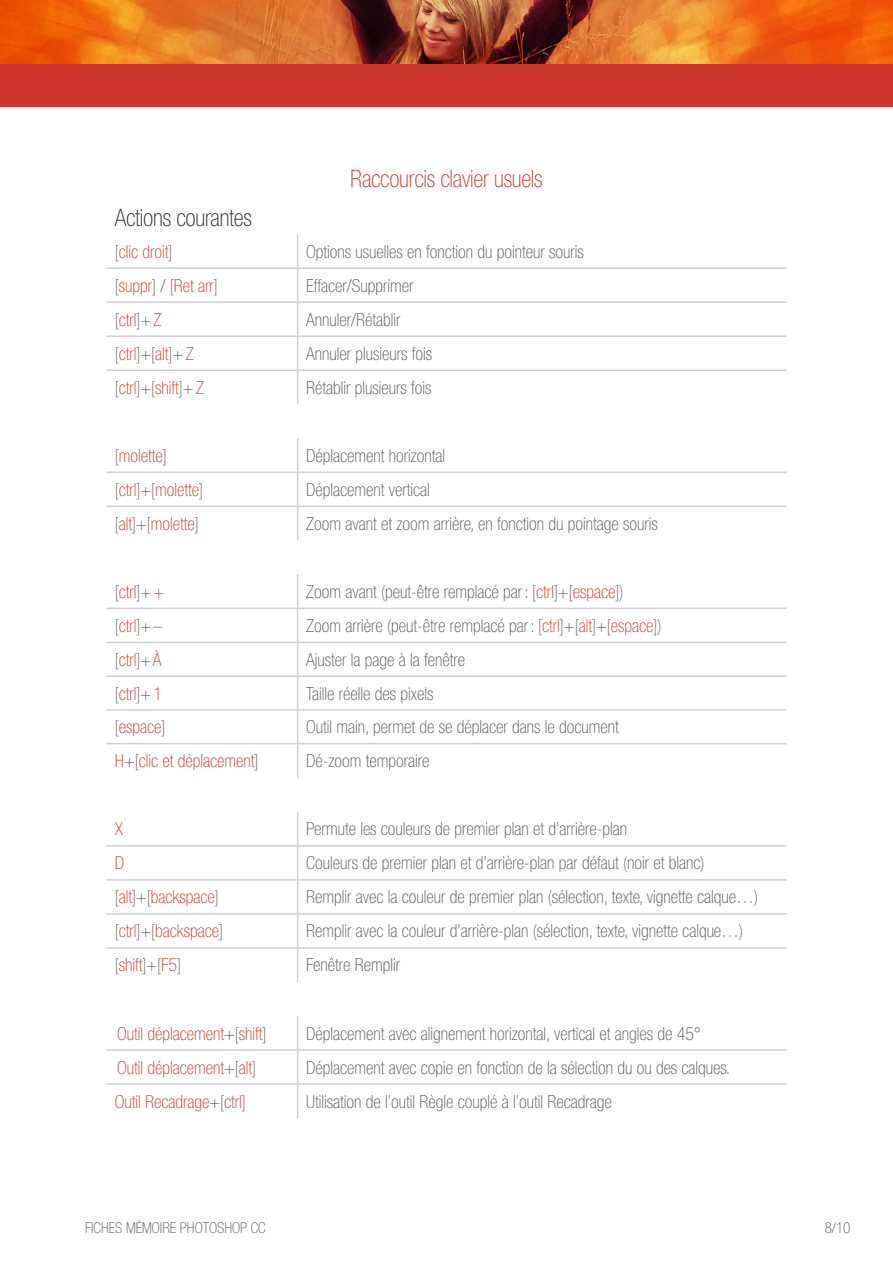
<style>
.page{position:relative;width:893px;height:1263px;background:#fff}
.page>*{position:absolute;margin:0;border:0;box-sizing:border-box;transform-origin:0 0}
.t1{font:100 condensed 24px "Helvetica Neue LT Std";letter-spacing:-.01em;color:#ce372d}
.t2{font:100 condensed 24px "Helvetica Neue LT Std";letter-spacing:-.01em;color:#282827}
.t3{font:100 condensed 18px "Helvetica Neue LT Std";color:#575756}
.t4{font:100 condensed 18px "Helvetica Neue LT Std";color:#ce372d}
.t5{font:100 condensed 15px "Helvetica Neue LT Std";color:#575756}
.s1{color:#575756}
.s2{color:#ce372d}
</style>
<div class="page">
<div style="left:0;top:64px;width:893px;height:42px;background:#ce372d"></div>
<img style="left:0;top:0;width:893px;height:64px">
<hr style="left:297px;top:234px;width:1px;height:33px;background:#d0d0d0">
<hr style="left:106px;top:267px;width:192px;height:2px;background:#d0d0d0">
<hr style="left:298px;top:267px;width:489px;height:2px;background:#d0d0d0">
<hr style="left:297px;top:269px;width:1px;height:32px;background:#d0d0d0">
<hr style="left:106px;top:301px;width:192px;height:2px;background:#d0d0d0">
<hr style="left:298px;top:301px;width:489px;height:2px;background:#d0d0d0">
<hr style="left:297px;top:303px;width:1px;height:32px;background:#d0d0d0">
<hr style="left:106px;top:335px;width:192px;height:2px;background:#d0d0d0">
<hr style="left:298px;top:335px;width:489px;height:2px;background:#d0d0d0">
<hr style="left:297px;top:337px;width:1px;height:32px;background:#d0d0d0">
<hr style="left:106px;top:369px;width:192px;height:2px;background:#d0d0d0">
<hr style="left:298px;top:369px;width:489px;height:2px;background:#d0d0d0">
<hr style="left:297px;top:371px;width:1px;height:33px;background:#d0d0d0">
<hr style="left:297px;top:438px;width:1px;height:33px;background:#d0d0d0">
<hr style="left:106px;top:471px;width:192px;height:2px;background:#d0d0d0">
<hr style="left:298px;top:471px;width:489px;height:2px;background:#d0d0d0">
<hr style="left:297px;top:473px;width:1px;height:32px;background:#d0d0d0">
<hr style="left:106px;top:505px;width:192px;height:2px;background:#d0d0d0">
<hr style="left:298px;top:505px;width:489px;height:2px;background:#d0d0d0">
<hr style="left:297px;top:507px;width:1px;height:33px;background:#d0d0d0">
<hr style="left:297px;top:574px;width:1px;height:34px;background:#d0d0d0">
<hr style="left:106px;top:608px;width:192px;height:1px;background:#d0d0d0">
<hr style="left:298px;top:608px;width:489px;height:1px;background:#d0d0d0">
<hr style="left:297px;top:609px;width:1px;height:33px;background:#d0d0d0">
<hr style="left:106px;top:642px;width:192px;height:1px;background:#d0d0d0">
<hr style="left:298px;top:642px;width:489px;height:1px;background:#d0d0d0">
<hr style="left:297px;top:643px;width:1px;height:32px;background:#d0d0d0">
<hr style="left:106px;top:675px;width:192px;height:2px;background:#d0d0d0">
<hr style="left:298px;top:675px;width:489px;height:2px;background:#d0d0d0">
<hr style="left:297px;top:677px;width:1px;height:32px;background:#d0d0d0">
<hr style="left:106px;top:709px;width:192px;height:2px;background:#d0d0d0">
<hr style="left:298px;top:709px;width:489px;height:2px;background:#d0d0d0">
<hr style="left:297px;top:711px;width:1px;height:32px;background:#d0d0d0">
<hr style="left:106px;top:743px;width:192px;height:1px;background:#d0d0d0">
<hr style="left:298px;top:743px;width:489px;height:1px;background:#d0d0d0">
<hr style="left:297px;top:744px;width:1px;height:34px;background:#d0d0d0">
<hr style="left:297px;top:812px;width:1px;height:33px;background:#d0d0d0">
<hr style="left:106px;top:845px;width:192px;height:2px;background:#d0d0d0">
<hr style="left:298px;top:845px;width:489px;height:2px;background:#d0d0d0">
<hr style="left:297px;top:847px;width:1px;height:32px;background:#d0d0d0">
<hr style="left:106px;top:879px;width:192px;height:2px;background:#d0d0d0">
<hr style="left:298px;top:879px;width:489px;height:2px;background:#d0d0d0">
<hr style="left:297px;top:881px;width:1px;height:32px;background:#d0d0d0">
<hr style="left:106px;top:913px;width:192px;height:2px;background:#d0d0d0">
<hr style="left:298px;top:913px;width:489px;height:2px;background:#d0d0d0">
<hr style="left:297px;top:915px;width:1px;height:32px;background:#d0d0d0">
<hr style="left:106px;top:947px;width:192px;height:2px;background:#d0d0d0">
<hr style="left:298px;top:947px;width:489px;height:2px;background:#d0d0d0">
<hr style="left:297px;top:949px;width:1px;height:33px;background:#d0d0d0">
<hr style="left:297px;top:1016px;width:1px;height:33px;background:#d0d0d0">
<hr style="left:106px;top:1049px;width:192px;height:2px;background:#d0d0d0">
<hr style="left:298px;top:1049px;width:489px;height:2px;background:#d0d0d0">
<hr style="left:297px;top:1051px;width:1px;height:32px;background:#d0d0d0">
<hr style="left:106px;top:1083px;width:192px;height:2px;background:#d0d0d0">
<hr style="left:298px;top:1083px;width:489px;height:2px;background:#d0d0d0">
<hr style="left:297px;top:1085px;width:1px;height:33px;background:#d0d0d0">
<h1 class="t1" style="left:350px;top:165px;width:194px">Raccourcis clavier usuels</h1>
<h1 class="t2" style="left:115px;top:204px;width:139px">Actions courantes</h1>
<p class="t4" style="left:115px;top:241px;width:59px"><span class="s1">[</span>clic droit<span class="s1">]</span></p>
<p class="t3" style="left:306px;top:241px;width:279px">Options usuelles en fonction du pointeur souris</p>
<p class="t4" style="left:115px;top:275px;width:104px"><span class="s1">[</span>suppr<span class="s1">] / [</span>Ret arr<span class="s1">]</span></p>
<p class="t3" style="left:306px;top:275px;width:109px">Effacer/Supprimer</p>
<p class="t4" style="left:115px;top:309px;width:48px"><span class="s1">[</span>ctrl<span class="s1">]+</span>Z</p>
<p class="t3" style="left:306px;top:309px;width:96px">Annuler/Rétablir</p>
<p class="t4" style="left:115px;top:343px;width:80px"><span class="s1">[</span>ctrl<span class="s1">]+[</span>alt<span class="s1">]+</span>Z</p>
<p class="t3" style="left:306px;top:343px;width:127px">Annuler plusieurs fois</p>
<p class="t4" style="left:115px;top:377px;width:91px"><span class="s1">[</span>ctrl<span class="s1">]+[</span>shift<span class="s1">]+</span>Z</p>
<p class="t3" style="left:306px;top:377px;width:127px">Rétablir plusieurs fois</p>
<p class="t4" style="left:115px;top:445px;width:53px"><span class="s1">[</span>molette<span class="s1">]</span></p>
<p class="t3" style="left:306px;top:445px;width:140px">Déplacement horizontal</p>
<p class="t4" style="left:115px;top:479px;width:90px"><span class="s1">[</span>ctrl<span class="s1">]+[</span>molette<span class="s1">]</span></p>
<p class="t3" style="left:306px;top:479px;width:125px">Déplacement vertical</p>
<p class="t4" style="left:115px;top:513px;width:86px"><span class="s1">[</span>alt<span class="s1">]+[</span>molette<span class="s1">]</span></p>
<p class="t3" style="left:306px;top:513px;width:353px">Zoom avant et zoom arrière, en fonction du pointage souris</p>
<p class="t4" style="left:115px;top:581px;width:51px"><span class="s1">[</span>ctrl<span class="s1">]+</span>+</p>
<p class="t3" style="left:306px;top:581px;width:319px">Zoom avant (peut-être remplacé par : [<span class="s2">ctrl</span>]+[<span class="s2">espace</span>])</p>
<p class="t4" style="left:115px;top:615px;width:49px"><span class="s1">[</span>ctrl<span class="s1">]+</span>–</p>
<p class="t3" style="left:306px;top:615px;width:357px">Zoom arrière (peut-être remplacé par : [<span class="s2">ctrl</span>]+[<span class="s2">alt</span>]+[<span class="s2">espace</span>])</p>
<p class="t4" style="left:115px;top:649px;width:48px"><span class="s1">[</span>ctrl<span class="s1">]+</span>À</p>
<p class="t3" style="left:306px;top:649px;width:160px">Ajuster la page à la fenêtre</p>
<p class="t4" style="left:115px;top:683px;width:49px"><span class="s1">[</span>ctrl<span class="s1">]+</span>1</p>
<p class="t3" style="left:306px;top:683px;width:129px">Taille réelle des pixels</p>
<p class="t4" style="left:115px;top:717px;width:52px"><span class="s1">[</span>espace<span class="s1">]</span></p>
<p class="t3" style="left:306px;top:717px;width:314px">Outil main, permet de se déplacer dans le document</p>
<p class="t4" style="left:115px;top:751px;width:145px">H<span class="s1">+[</span>clic et déplacement<span class="s1">]</span></p>
<p class="t3" style="left:306px;top:751px;width:125px">Dé-zoom temporaire</p>
<p class="t4" style="left:115px;top:819px;width:10px">X</p>
<p class="t3" style="left:306px;top:819px;width:323px">Permute les couleurs de premier plan et d’arrière-plan</p>
<p class="t4" style="left:115px;top:853px;width:11px">D</p>
<p class="t3" style="left:306px;top:853px;width:400px">Couleurs de premier plan et d’arrière-plan par défaut (noir et blanc)</p>
<p class="t4" style="left:115px;top:887px;width:106px"><span class="s1">[</span>alt<span class="s1">]+[</span>backspace<span class="s1">]</span></p>
<p class="t3" style="left:306px;top:887px;width:454px">Remplir avec la couleur de premier plan (sélection, texte, vignette calque…)</p>
<p class="t4" style="left:115px;top:921px;width:110px"><span class="s1">[</span>ctrl<span class="s1">]+[</span>backspace<span class="s1">]</span></p>
<p class="t3" style="left:306px;top:921px;width:439px">Remplir avec la couleur d’arrière-plan (sélection, texte, vignette calque…)</p>
<p class="t4" style="left:115px;top:955px;width:68px"><span class="s1">[</span>shift<span class="s1">]+[</span>F5<span class="s1">]</span></p>
<p class="t3" style="left:306px;top:955px;width:95px">Fenêtre Remplir</p>
<p class="t4" style="left:115px;top:1023px;width:153px">Outil déplacement<span class="s1">+[</span>shift<span class="s1">]</span></p>
<p class="t3" style="left:306px;top:1023px;width:396px">Déplacement avec alignement horizontal, vertical et angles de 45°</p>
<p class="t4" style="left:115px;top:1057px;width:143px">Outil déplacement<span class="s1">+[</span>alt<span class="s1">]</span></p>
<p class="t3" style="left:306px;top:1057px;width:426px">Déplacement avec copie en fonction de la sélection du ou des calques.</p>
<p class="t4" style="left:115px;top:1091px;width:133px">Outil Recadrage<span class="s1">+[</span>ctrl<span class="s1">]</span></p>
<p class="t3" style="left:306px;top:1091px;width:307px">Utilisation de l’outil Règle couplé à l’outil Recadrage</p>
<p class="t5" style="left:85px;top:1219px;width:174px">Fiches mémoire Photoshop CC</p>
<p class="t5" style="left:825px;top:1219px;width:27px">8/10</p>
</div>
